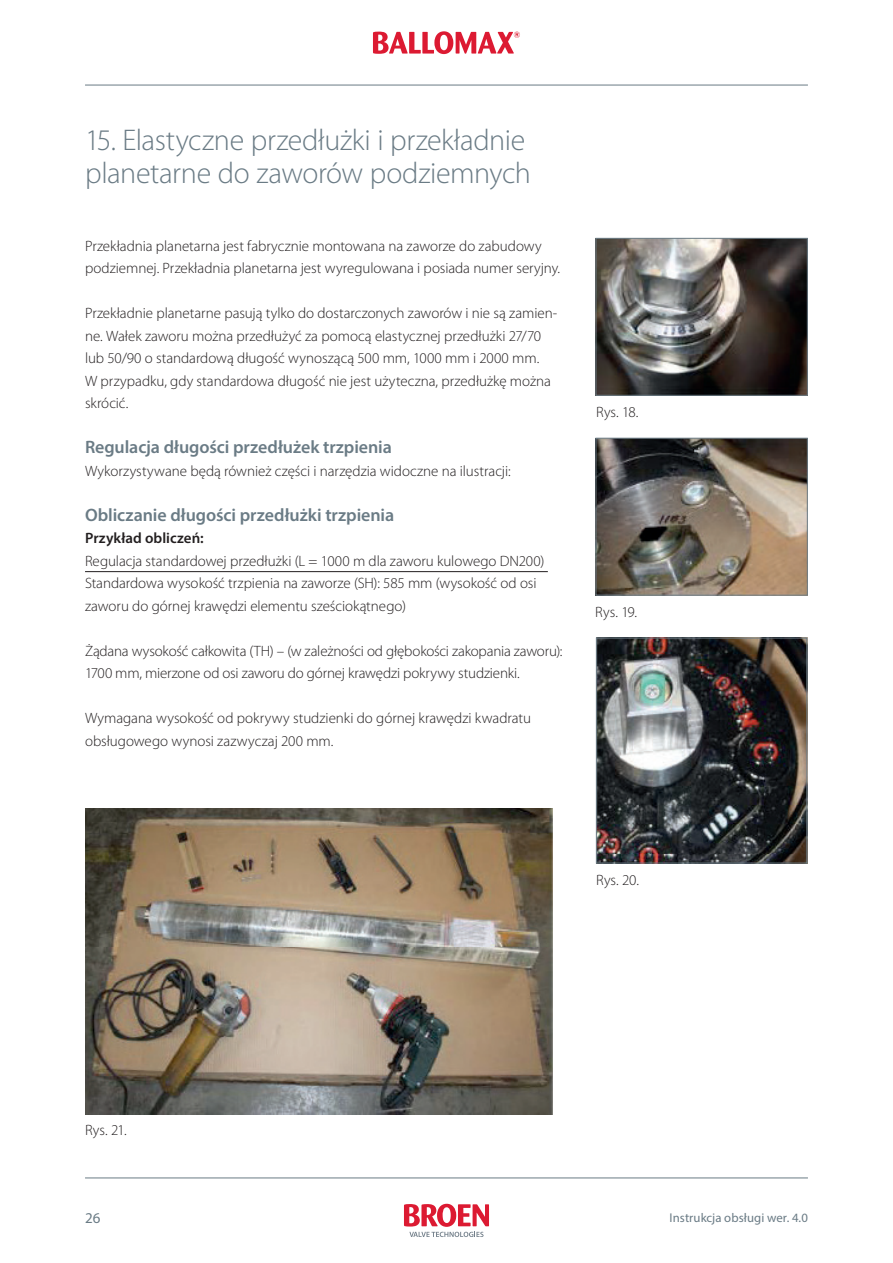
<style>
.page{position:relative;width:893px;height:1263px;background:#fff}
.page>*{position:absolute;margin:0;border:0;box-sizing:border-box;transform-origin:0 0}
.t1{font:300 30px/33px "Myriad Pro";letter-spacing:-.01em;color:#6a7b85}
.t2{font:600 18px "Myriad Pro";letter-spacing:-.005em;color:#6a7b85}
.t3{font:300 15px/22.5px "Myriad Pro";color:#231f20}
.t4{font:600 15px "Myriad Pro";letter-spacing:.005em;color:#231f20}
.t5{font:15px "Myriad Pro";color:#6a7b85}
.t6{font:12.75px "Myriad Pro";letter-spacing:.005em;color:#6a7b85}
</style>
<div class="page">
<svg style="left:373px;top:31px;width:147px;height:23px"></svg>
<svg style="left:404px;top:1204px;width:85px;height:33px"></svg>
<hr style="left:85px;top:85px;width:723px;height:1px;background:#6a7b85">
<hr style="left:85px;top:1178px;width:723px;height:1px;background:#6a7b85">
<img style="left:598px;top:240px;width:207px;height:153px">
<div style="left:596px;top:238px;width:211px;height:157px;border:1px solid #6a7b85"></div>
<img style="left:598px;top:440px;width:207px;height:153px">
<div style="left:596px;top:438px;width:211px;height:157px;border:1px solid #6a7b85"></div>
<img style="left:598px;top:640px;width:207px;height:221px">
<div style="left:596px;top:638px;width:211px;height:225px;border:1px solid #6a7b85"></div>
<img style="left:85px;top:809px;width:468px;height:305px">
<hr style="left:85px;top:571px;width:463px;height:1px;background:#231f20">
<h1 class="t1" style="left:85px;top:123px;width:447px">15. Elastyczne przedłużki i przekładnie planetarne do zaworów podziemnych</h1>
<p class="t3" style="left:85px;top:234px;width:477px">Przekładnia planetarna jest fabrycznie montowana na zaworze do zabudowy podziemnej. Przekładnia planetarna jest wyregulowana i posiada numer seryjny.</p>
<p class="t3" style="left:85px;top:302px;width:474px">Przekładnie planetarne pasują tylko do dostarczonych zaworów i nie są zamien&shy;ne. Wałek zaworu można przedłużyć za pomocą elastycznej przedłużki 27/70 lub 50/90 o standardową długość wynoszącą 500 mm, 1000 mm i 2000 mm.<br>W przypadku, gdy standardowa długość nie jest użyteczna, przedłużkę można skrócić.</p>
<p class="t2" style="left:85px;top:436px;width:308px">Regulacja długości przedłużek trzpienia</p>
<p class="t3" style="left:85px;top:459px;width:427px">Wykorzystywane będą również części i narzędzia widoczne na ilustracji:</p>
<p class="t2" style="left:85px;top:503px;width:311px">Obliczanie długości przedłużki trzpienia</p>
<p class="t4" style="left:85px;top:528px;width:120px">Przykład obliczeń:</p>
<p class="t3" style="left:85px;top:549px;width:461px">Regulacja standardowej przedłużki (L = 1000 m dla zaworu kulowego DN200)<br>Standardowa wysokość trzpienia na zaworze (SH): 585 mm (wysokość od osi zaworu do górnej krawędzi elementu sześciokątnego)</p>
<p class="t3" style="left:85px;top:639px;width:479px">Żądana wysokość całkowita (TH) – (w zależności od głębokości zakopania zaworu):<br>1700 mm, mierzone od osi zaworu do górnej krawędzi pokrywy studzienki.</p>
<p class="t3" style="left:85px;top:707px;width:448px">Wymagana wysokość od pokrywy studzienki do górnej krawędzi kwadratu obsługowego wynosi zazwyczaj 200 mm.</p>
<p class="t3" style="left:596px;top:400px;width:44px">Rys. 18.</p>
<p class="t3" style="left:595px;top:600px;width:43px">Rys. 19.</p>
<p class="t3" style="left:596px;top:868px;width:44px">Rys. 20.</p>
<p class="t3" style="left:85px;top:1119px;width:43px">Rys. 21.</p>
<p class="t5" style="left:85px;top:1209px;width:17px">26</p>
<p class="t6" style="left:670px;top:1209px;width:140px">Instrukcja obsługi wer. 4.0</p>
</div>
